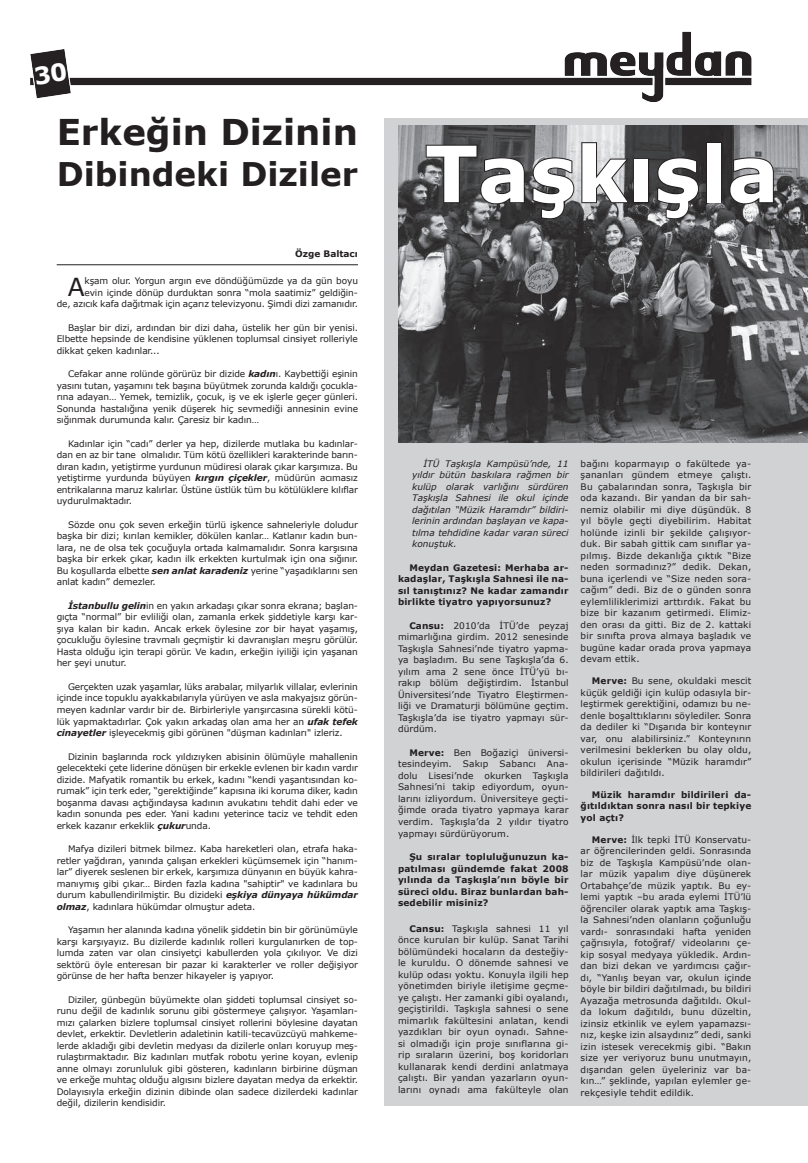
<style>
.page{position:relative;width:808px;height:1163px;background:#fff}
.page>*{position:absolute;margin:0;border:0;box-sizing:border-box;transform-origin:0 0}
.t1{font:700 77.6px "Verdana";color:#fff}
.t2{font:700 35.5px "Verdana";color:#231f20}
.t3{font:700 32.5px "Verdana";color:#231f20}
.t4{font:24.8px "Verdana";color:#231f20}
.t5{font:9px/11.5px "Verdana";letter-spacing:-.01em;color:#231f20;text-align:justify}
.t6{font:700 9px/11.5px "Verdana";letter-spacing:.015em;color:#231f20;text-align:justify}
.t7{font:italic 9px/11.5px "Verdana";color:#231f20;text-align:justify}
.s1{font-weight:700;font-style:italic}
.s2{font-weight:700}
</style>
<div class="page">
<img style="left:30px;top:31px;width:722px;height:71px">
<div style="left:384px;top:118px;width:424px;height:988px;background:#d1d2d4"></div>
<img style="left:398px;top:126px;width:410px;height:317px">
<svg style="left:425px;top:141px;width:206px;height:79px"></svg>
<div style="left:633px;top:158px;width:16px;height:45px;border:2px solid #231f20"></div>
<svg style="left:656px;top:156px;width:44px;height:64px;background:#444344"></svg>
<div style="left:706px;top:142px;width:16px;height:61px;border:2px solid #231f20"></div>
<svg style="left:728px;top:156px;width:47px;height:49px;background:#676668"></svg>
<svg style="left:807px;top:143px;width:1px;height:62px"></svg>
<hr style="left:57px;top:264px;width:301px;height:1px;background:#231f20">
<svg style="left:35px;top:63px;width:32px;height:22px"></svg>
<h2 class="t2" style="left:57px;top:107px;width:303px">Erkeğin Dizinin</h2>
<h3 class="t3" style="left:57px;top:151px;width:303px">Dibindeki Diziler</h3>
<p class="t6" style="left:295px;top:248px;width:64px">Özge Baltacı</p>
<p class="t5" style="left:57px;top:275px;width:303px;text-align:right">kşam olur. Yorgun argın eve döndüğümüzde ya da gün boyu<br>evin içinde dönüp durduktan sonra “mola saatimiz” geldiğin-<br>de, azıcık kafa dağıtmak için açarız televizyonu. Şimdi dizi zamanıdır.</p>
<p class="t5" style="left:57px;top:321px;width:303px;text-indent:11px">Başlar bir dizi, ardından bir dizi daha, üstelik her gün bir yenisi.<br>Elbette hepsinde de kendisine yüklenen toplumsal cinsiyet rolleriyle dikkat çeken kadınlar...</p>
<p class="t5" style="left:57px;top:368px;width:303px;text-indent:11px">Cefakar anne rolünde görürüz bir dizide <span class="s1">kadın</span>ı. Kaybettiği eşinin yasını tutan, yaşamını tek başına büyütmek zorunda kaldığı çocukla&shy;rına adayan… Yemek, temizlik, çocuk, iş ve ek işlerle geçer günleri.<br>Sonunda hastalığına yenik düşerek hiç sevmediği annesinin evine sığınmak durumunda kalır. Çaresiz bir kadın…</p>
<p class="t5" style="left:57px;top:437px;width:303px;text-indent:11px">Kadınlar için “cadı” derler ya hep, dizilerde mutlaka bu kadınlar&shy;dan en az bir tane olmalıdır. Tüm kötü özellikleri karakterinde barın&shy;dıran kadın, yetiştirme yurdunun müdiresi olarak çıkar karşımıza. Bu yetiştirme yurdunda büyüyen <span class="s1">kırgın çiçekler</span>, müdürün acımasız entrikalarına maruz kalırlar. Üstüne üstlük tüm bu kötülüklere kılıflar uydurulmaktadır.</p>
<p class="t5" style="left:57px;top:518px;width:303px;text-indent:11px">Sözde onu çok seven erkeğin türlü işkence sahneleriyle doludur başka bir dizi; kırılan kemikler, dökülen kanlar… Katlanır kadın bun&shy;lara, ne de olsa tek çocuğuyla ortada kalmamalıdır. Sonra karşısına başka bir erkek çıkar, kadın ilk erkekten kurtulmak için ona sığınır.<br>Bu koşullarda elbette <span class="s1">sen anlat karadeniz</span> yerine “yaşadıklarını sen anlat kadın” demezler.</p>
<p class="t5" style="left:57px;top:599px;width:303px;text-indent:11px"><span class="s1">İstanbullu gelin</span>in en yakın arkadaşı çıkar sonra ekrana; başlan&shy;gıçta “normal” bir evliliği olan, zamanla erkek şiddetiyle karşı kar&shy;şıya kalan bir kadın. Ancak erkek öylesine zor bir hayat yaşamış, çocukluğu öylesine travmalı geçmiştir ki davranışları meşru görülür.<br>Hasta olduğu için terapi görür. Ve kadın, erkeğin iyiliği için yaşanan her şeyi unutur.</p>
<p class="t5" style="left:57px;top:680px;width:303px;text-indent:11px">Gerçekten uzak yaşamlar, lüks arabalar, milyarlık villalar, evlerinin içinde ince topuklu ayakkabılarıyla yürüyen ve asla makyajsız görün&shy;meyen kadınlar vardır bir de. Birbirleriyle yarışırcasına sürekli kötü&shy;lük yapmaktadırlar. Çok yakın arkadaş olan ama her an <span class="s1">ufak tefek cinayetler</span> işleyecekmiş gibi görünen "düşman kadınları" izleriz.</p>
<p class="t5" style="left:57px;top:750px;width:303px;text-indent:11px">Dizinin başlarında rock yıldızıyken abisinin ölümüyle mahallenin gelecekteki çete liderine dönüşen bir erkekle evlenen bir kadın vardır dizide. Mafyatik romantik bu erkek, kadını “kendi yaşantısından ko&shy;rumak” için terk eder, “gerektiğinde” kapısına iki koruma diker, kadın boşanma davası açtığındaysa kadının avukatını tehdit dahi eder ve kadın sonunda pes eder. Yani kadını yeterince taciz ve tehdit eden erkek kazanır erkeklik <span class="s1">çukur</span>unda.</p>
<p class="t5" style="left:57px;top:842px;width:303px;text-indent:11px">Mafya dizileri bitmek bilmez. Kaba hareketleri olan, etrafa haka&shy;retler yağdıran, yanında çalışan erkekleri küçümsemek için “hanım&shy;lar” diyerek seslenen bir erkek, karşımıza dünyanın en büyük kahra&shy;manıymış gibi çıkar… Birden fazla kadına "sahiptir" ve kadınlara bu durum kabullendirilmiştir. Bu dizideki <span class="s1">eşkiya dünyaya hükümdar olmaz</span>, kadınlara hükümdar olmuştur adeta.</p>
<p class="t5" style="left:57px;top:923px;width:303px;text-indent:11px">Yaşamın her alanında kadına yönelik şiddetin bin bir görünümüyle karşı karşıyayız. Bu dizilerde kadınlık rolleri kurgulanırken de top&shy;lumda zaten var olan cinsiyetçi kabullerden yola çıkılıyor. Ve dizi sektörü öyle enteresan bir pazar ki karakterler ve roller değişiyor görünse de her hafta benzer hikayeler iş yapıyor.</p>
<p class="t5" style="left:57px;top:993px;width:303px;text-indent:11px">Diziler, günbegün büyümekte olan şiddeti toplumsal cinsiyet so&shy;runu değil de kadınlık sorunu gibi göstermeye çalışıyor. Yaşamları&shy;mızı çalarken bizlere toplumsal cinsiyet rollerini böylesine dayatan devlet, erkektir. Devletlerin adaletinin katili-tecavüzcüyü mahkeme&shy;lerde akladığı gibi devletin medyası da dizilerle onları koruyup meş&shy;rulaştırmaktadır. Biz kadınları mutfak robotu yerine koyan, evlenip anne olmayı zorunluluk gibi gösteren, kadınların birbirine düşman ve erkeğe muhtaç olduğu algısını bizlere dayatan medya da erkektir.<br>Dolayısıyla erkeğin dizinin dibinde olan sadece dizilerdeki kadınlar değil, dizilerin kendisidir.</p>
<h3 class="t4" style="left:68px;top:277px;width:18px">A</h3>
<h1 class="t1" style="left:425px;top:119px;width:355px">Taşkışla</h1>
<p class="t7" style="left:412px;top:457px;width:158px;text-indent:11px">İTÜ Taşkışla Kampüsü’nde, 11 yıldır bütün baskılara rağmen bir kulüp olarak varlığını sürdüren Taşkışla Sahnesi ile okul içinde dağıtılan “Müzik Haramdır” bildiri&shy;lerinin ardından başlayan ve kapa&shy;tılma tehdidine kadar varan süreci konuştuk.</p>
<p class="t6" style="left:398px;top:561px;width:172px;text-indent:11px">Meydan Gazetesi: Merhaba ar&shy;kadaşlar, Taşkışla Sahnesi ile na&shy;sıl tanıştınız? Ne kadar zamandır birlikte tiyatro yapıyorsunuz?</p>
<p class="t5" style="left:398px;top:619px;width:172px;text-indent:11px"><span class="s2">Cansu:</span> 2010’da İTÜ’de peyzaj mimarlığına girdim. 2012 senesinde Taşkışla Sahnesi’nde tiyatro yapma&shy;ya başladım. Bu sene Taşkışla’da 6. yılım ama 2 sene önce İTÜ’yü bı&shy;rakıp bölüm değiştirdim. İstanbul Üniversitesi’nde Tiyatro Eleştirmen&shy;liği ve Dramaturji bölümüne geçtim.<br>Taşkışla’da ise tiyatro yapmayı sür&shy;dürdüm.</p>
<p class="t5" style="left:398px;top:746px;width:172px;text-indent:11px"><span class="s2">Merve:</span> Ben Boğaziçi üniversi&shy;tesindeyim. Sakıp Sabancı Ana&shy;dolu Lisesi’nde okurken Taşkışla Sahnesi’ni takip ediyordum, oyun&shy;larını izliyordum. Üniversiteye geçti&shy;ğimde orada tiyatro yapmaya karar verdim. Taşkışla’da 2 yıldır tiyatro yapmayı sürdürüyorum.</p>
<p class="t6" style="left:398px;top:850px;width:172px;text-indent:11px">Şu sıralar topluluğunuzun ka&shy;patılması gündemde fakat 2008 yılında da Taşkışla’nın böyle bir süreci oldu. Biraz bunlardan bah&shy;sedebilir misiniz?</p>
<p class="t5" style="left:398px;top:922px;width:172px;text-indent:11px"><span class="s2">Cansu:</span> Taşkışla sahnesi 11 yıl önce kurulan bir kulüp. Sanat Tarihi bölümündeki hocaların da desteğiy&shy;le kuruldu. O dönemde sahnesi ve kulüp odası yoktu. Konuyla ilgili hep yönetimden biriyle iletişime geçme&shy;ye çalıştı. Her zamanki gibi oyalandı, geçiştirildi. Taşkışla sahnesi o sene mimarlık fakültesini anlatan, kendi yazdıkları bir oyun oynadı. Sahne&shy;si olmadığı için proje sınıflarına gi&shy;rip sıraların üzerini, boş koridorları kullanarak kendi derdini anlatmaya çalıştı. Bir yandan yazarların oyun&shy;larını oynadı ama fakülteyle olan</p>
<p class="t5" style="left:581px;top:457px;width:172px">bağını koparmayıp o fakültede ya&shy;şananları gündem etmeye çalıştı.<br>Bu çabalarından sonra, Taşkışla bir oda kazandı. Bir yandan da bir sah&shy;nemiz olabilir mi diye düşündük. 8 yıl böyle geçti diyebilirim. Habitat holünde izinli bir şekilde çalışıyor&shy;duk. Bir sabah gittik cam sınıflar ya&shy;pılmış. Bizde dekanlığa çıktık “Bize neden sormadınız?” dedik. Dekan, buna içerlendi ve “Size neden sora&shy;cağım” dedi. Biz de o günden sonra eylemliliklerimizi arttırdık. Fakat bu bize bir kazanım getirmedi. Elimiz&shy;den orası da gitti. Biz de 2. kattaki bir sınıfta prova almaya başladık ve bugüne kadar orada prova yapmaya devam ettik.</p>
<p class="t5" style="left:581px;top:675px;width:172px;text-indent:11px"><span class="s2">Merve:</span> Bu sene, okuldaki mescit küçük geldiği için kulüp odasıyla bir&shy;leştirmek gerektiğini, odamızı bu ne&shy;denle boşalttıklarını söylediler. Sonra da dediler ki “Dışarıda bir konteynır var, onu alabilirsiniz.” Konteynırın verilmesini beklerken bu olay oldu, okulun içerisinde “Müzik haramdır” bildirileri dağıtıldı.</p>
<p class="t6" style="left:581px;top:788px;width:172px;text-indent:11px">Müzik haramdır bildirileri da&shy;ğıtıldıktan sonra nasıl bir tepkiye yol açtı?</p>
<p class="t5" style="left:581px;top:833px;width:172px;text-indent:11px"><span class="s2">Merve:</span> İlk tepki İTÜ Konservatu&shy;ar öğrencilerinden geldi. Sonrasında biz de Taşkışla Kampüsü’nde olan&shy;lar müzik yapalım diye düşünerek Ortabahçe’de müzik yaptık. Bu ey&shy;lemi yaptık –bu arada eylemi İTÜ’lü öğrenciler olarak yaptık ama Taşkış&shy;la Sahnesi’nden olanların çoğunluğu vardı- sonrasındaki hafta yeniden çağrısıyla, fotoğraf/ videolarını çe&shy;kip sosyal medyaya yükledik. Ardın&shy;dan bizi dekan ve yardımcısı çağır&shy;dı, “Yanlış beyan var, okulun içinde böyle bir bildiri dağıtılmadı, bu bildiri Ayazağa metrosunda dağıtıldı. Okul&shy;da lokum dağıtıldı, bunu düzeltin, izinsiz etkinlik ve eylem yapamazsı&shy;nız, keşke izin alsaydınız” dedi, sanki izin istesek verecekmiş gibi. “Bakın size yer veriyoruz bunu unutmayın, dışarıdan gelen üyeleriniz var ba&shy;kın…” şeklinde, yapılan eylemler ge&shy;rekçesiyle tehdit edildik.</p>
</div>
